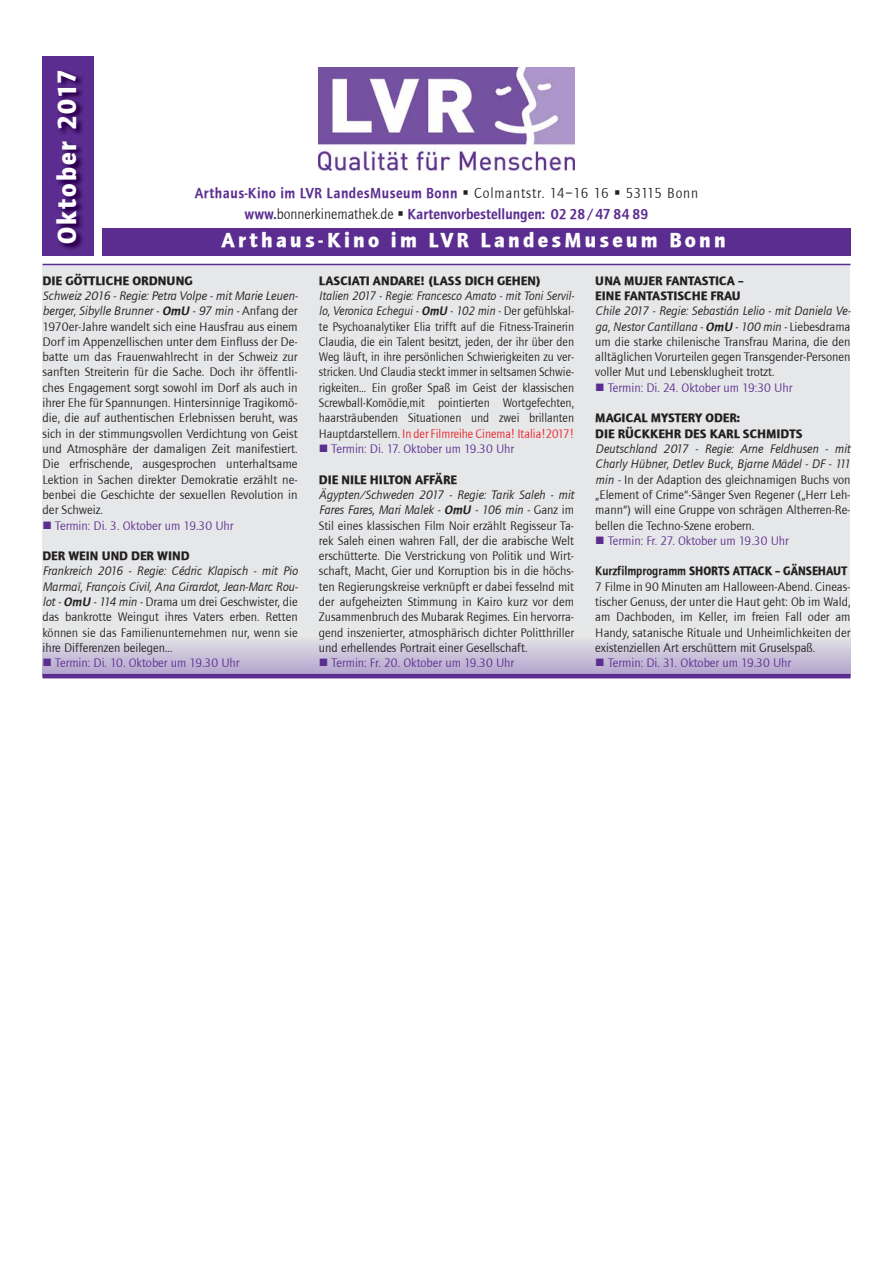
<style>
.page{position:relative;width:893px;height:1263px;background:#fff}
.page>*{position:absolute;margin:0;border:0;box-sizing:border-box;transform-origin:0 0}
.t1{font:700 27px "Foundry Journal";letter-spacing:.08em;color:#fff;scale:.94 1}
.t2{font:700 21px "Foundry Journal";letter-spacing:.155em;color:#fff}
.t3{font:15px "Foundry Journal Demi";letter-spacing:.03em;color:#5c2d91;scale:.94 1}
.t4{font:15px "Foundry Journal Demi";letter-spacing:.01em;color:#5c2d91;scale:.94 1}
.t5{font:12.75px/15.3px "Foundry Journal";color:#231f20}
.t6{font:12.75px/15.3px "Foundry Journal";color:#231f20;scale:.96 1}
.t7{font:12.75px "Foundry Journal";color:#5c2d91}
.s1{color:#231f20}
.s2{font-family:"Foundry Journal";color:#231f20}
.s3{font-weight:700}
.s4{font-style:italic}
.s5{font-family:"Foundry Journal Demi";font-style:italic}
.s6{color:#ed1c24}
.s7{font-family:"Foundry Journal Demi"}
</style>
<div class="page">
<div style="left:102px;top:228px;width:748px;height:28px;background:#5c2d91"></div>
<div style="left:43px;top:265px;width:807px;height:411px;background:#e6e7e8"></div>
<div style="left:43px;top:627px;width:807px;height:49px;background:linear-gradient(to bottom,#eff2ed,#b1a1cc)"></div>
<hr style="left:43px;top:674px;width:807px;height:4px;background:#5c2d91">
<img style="left:319px;top:67px;width:255px;height:103px">
<div style="left:43px;top:56px;width:51px;height:200px;background:#5c2d91"></div>
<img style="left:58px;top:71px;width:26px;height:180px">
<hr style="left:43px;top:264px;width:807px;height:1px;background:#5c2d91">
<p class="t1" style="left:51px;top:244px;width:187px;rotate:-90deg">Oktober 2017</p>
<p class="t3" style="left:195px;top:184px;width:537px">Arthaus-Kino im LVR LandesMuseum Bonn <span class="s1">▪</span> <span class="s2">Colmantstr. 14–16 16</span> <span class="s1">▪</span> <span class="s2">53115 Bonn</span></p>
<p class="t2" style="left:221px;top:228px;width:506px">Arthaus-Kino im LVR LandesMuseum Bonn</p>
<p class="t4" style="left:245px;top:206px;width:431px">www.<span class="s2">bonnerkinemathek.de</span> <span class="s1">▪</span> Kartenvorbestellungen: 02 28/47 84 89</p>
<p class="t5" style="left:43px;top:273px;width:257px"><span class="s3">DIE GÖTTLICHE ORDNUNG<br></span><span class="s4">Schweiz 2016 - Regie: Petra Volpe - mit Marie Leuen&shy;berger, Sibylle Brunner -</span> <span class="s5">OmU</span> <span class="s4">- 97 min -</span> Anfang der 1970er-Jahre wandelt sich eine Hausfrau aus einem Dorf im Appenzellischen unter dem Einfluss der De&shy;batte um das Frauenwahlrecht in der Schweiz zur sanften Streiterin für die Sache. Doch ihr öffentli&shy;ches Engagement sorgt sowohl im Dorf als auch in ihrer Ehe für Spannungen. Hintersinnige Tragikomö&shy;die, die auf authentischen Erlebnissen beruht, was sich in der stimmungsvollen Verdichtung von Geist und Atmosphäre der damaligen Zeit manifestiert.<br>Die erfrischende, ausgesprochen unterhaltsame Lektion in Sachen direkter Demokratie erzählt ne&shy;benbei die Geschichte der sexuellen Revolution in der Schweiz.</p>
<p class="t7" style="left:43px;top:518px;width:192px">■ Termin: Di. 3. Oktober um 19.30 Uhr</p>
<p class="t5" style="left:43px;top:548px;width:257px"><span class="s3">DER WEIN UND DER WIND<br></span><span class="s4">Frankreich 2016 - Regie: Cédric Klapisch - mit Pio Marmaï, François Civil, Ana Girardot, Jean-Marc Rou&shy;lot -</span> <span class="s5">OmU</span> <span class="s4">- 114 min -</span> Drama um drei Geschwister, die das bankrotte Weingut ihres Vaters erben. Retten können sie das Familienunternehmen nur, wenn sie ihre Differenzen beilegen...</p>
<p class="t7" style="left:43px;top:656px;width:198px">■ Termin: Di. 10. Oktober um 19.30 Uhr</p>
<p class="t6" style="left:319px;top:273px;width:267px"><span class="s3">LASCIATI ANDARE! (LASS DICH GEHEN)<br></span><span class="s4">Italien 2017 - Regie: Francesco Amato - mit Toni Servil&shy;lo, Veronica Echegui -</span> <span class="s5">OmU</span> <span class="s4">- 102 min -</span> Der gefühlskal&shy;te Psychoanalytiker Elia trifft auf die Fitness-Trainerin Claudia, die ein Talent besitzt, jeden, der ihr über den Weg läuft, in ihre persönlichen Schwierigkeiten zu ver&shy;stricken. Und Claudia steckt immer in seltsamen Schwie&shy;rigkeiten... Ein großer Spaß im Geist der klassischen Screwball-Komödie,mit pointierten Wortgefechten, haarsträubenden Situationen und zwei brillanten Hauptdarstellern. <span class="s6">In der Filmreihe Cinema! Italia!2017!</span></p>
<p class="t7" style="left:319px;top:442px;width:197px">■ Termin: Di. 17. Oktober um 19.30 Uhr</p>
<p class="t5" style="left:319px;top:472px;width:257px"><span class="s3">DIE NILE HILTON AFFÄRE<br></span><span class="s4">Ägypten/Schweden 2017 - Regie: Tarik Saleh - mit Fares Fares, Mari Malek -</span> <span class="s5">OmU</span> <span class="s4">- 106 min -</span> Ganz im Stil eines klassischen Film Noir erzählt Regisseur Ta&shy;rek Saleh einen wahren Fall, der die arabische Welt erschütterte. Die Verstrickung von Politik und Wirt&shy;schaft, Macht, Gier und Korruption bis in die höchs&shy;ten Regierungskreise verknüpft er dabei fesselnd mit der aufgeheizten Stimmung in Kairo kurz vor dem Zusammenbruch des Mubarak Regimes. Ein hervorra&shy;gend inszenierter, atmosphärisch dichter Politthriller und erhellendes Portrait einer Gesellschaft.</p>
<p class="t7" style="left:319px;top:656px;width:197px">■ Termin: Fr. 20. Oktober um 19.30 Uhr</p>
<p class="t5" style="left:595px;top:273px;width:257px"><span class="s3">UNA MUJER FANTASTICA –<br>EINE FANTASTISCHE FRAU<br></span><span class="s4">Chile 2017 - Regie: Sebastián Lelio - mit Daniela Ve&shy;ga, Nestor Cantillana -</span> <span class="s5">OmU</span> <span class="s4">- 100 min -</span> Liebesdrama um die starke chilenische Transfrau Marina, die den alltäglichen Vorurteilen gegen Transgender-Personen voller Mut und Lebensklugheit trotzt.</p>
<p class="t7" style="left:595px;top:381px;width:198px">■ Termin: Di. 24. Oktober um 19:30 Uhr</p>
<p class="t5" style="left:595px;top:411px;width:257px"><span class="s3">MAGICAL MYSTERY ODER:<br>DIE RÜCKKEHR DES KARL SCHMIDTS </span><span class="s4">Deutschland 2017 - Regie: Arne Feldhusen - mit Charly Hübner, Detlev Buck, Bjarne Mädel - DF - 111 min -</span> In der Adaption des gleichnamigen Buchs von „Element of Crime“-Sänger Sven Regener („Herr Leh&shy;mann“) will eine Gruppe von schrägen Altherren-Re&shy;bellen die Techno-Szene erobern.</p>
<p class="t7" style="left:595px;top:534px;width:195px">■ Termin: Fr. 27. Oktober um 19.30 Uhr</p>
<p class="t5" style="left:595px;top:564px;width:257px"><span class="s7">Kurzfilmprogramm</span> <span class="s3">SHORTS ATTACK – GÄNSEHAUT </span>7 Filme in 90 Minuten am Halloween-Abend. Cineas&shy;tischer Genuss, der unter die Haut geht: Ob im Wald, am Dachboden, im Keller, im freien Fall oder am Handy, satanische Rituale und Unheimlichkeiten der existenziellen Art erschüttern mit Gruselspaß.</p>
<p class="t7" style="left:595px;top:656px;width:197px">■ Termin: Di. 31. Oktober um 19.30 Uhr</p>
</div>
